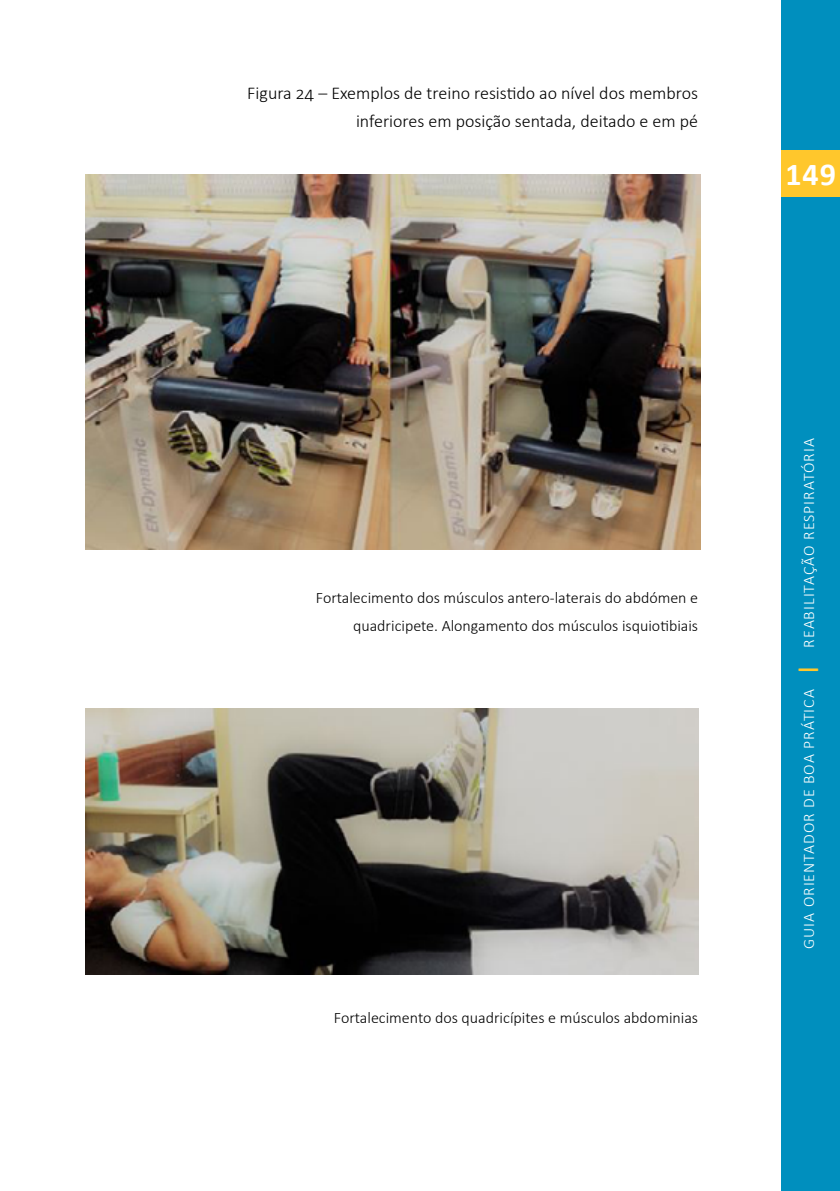
<style>
.page{position:relative;width:840px;height:1191px;background:#fff}
.page>*{position:absolute;margin:0;border:0;box-sizing:border-box;transform-origin:0 0}
.t1{font:700 32px "Calibri";color:#fff}
.t2{font:700 28px "Calibri";color:#fff}
.t3{font:300 18px/28px "Calibri";color:#000;text-align:right}
.t4{font:300 16px/28px "Calibri";color:#000;text-align:right}
.t5{font:300 16px "Calibri";letter-spacing:.06em;color:#fff}
.s1{font-weight:700;font-size:22px;color:#ffc72c}
</style>
<div class="page">
<div style="left:781px;top:0;width:58px;height:1191px;background:#008fbe"></div>
<div style="left:781px;top:151px;width:58px;height:46px;background:#ffc72c"></div>
<img style="left:85px;top:174px;width:614px;height:376px">
<img style="left:85px;top:709px;width:612px;height:266px">
<div style="left:781px;top:150px;width:58px;height:46px;background:#ffc72c"></div>
<p class="t3" style="left:247px;top:78px;width:452px">Figura 24 – Exemplos de treino resistido ao nível dos membros inferiores em posição sentada, deitado e em pé</p>
<h1 class="t1" style="left:785px;top:152px;width:52px">149</h1>
<h2 class="t2" style="left:788px;top:156px;width:46px">149</h2>
<p class="t4" style="left:316px;top:583px;width:383px">Fortalecimento dos músculos antero-laterais do abdómen e quadricipete. Alongamento dos músculos isquiotibiais</p>
<p class="t4" style="left:334px;top:1003px;width:365px">Fortalecimento dos quadricípites e músculos abdominias</p>
<p class="t5" style="left:798px;top:948px;width:512px;rotate:-90deg">GUIA ORIENTADOR DE BOA PRÁTICA <span class="s1">|</span> REABILITAÇÃO RESPIRATÓRIA</p>
</div>
